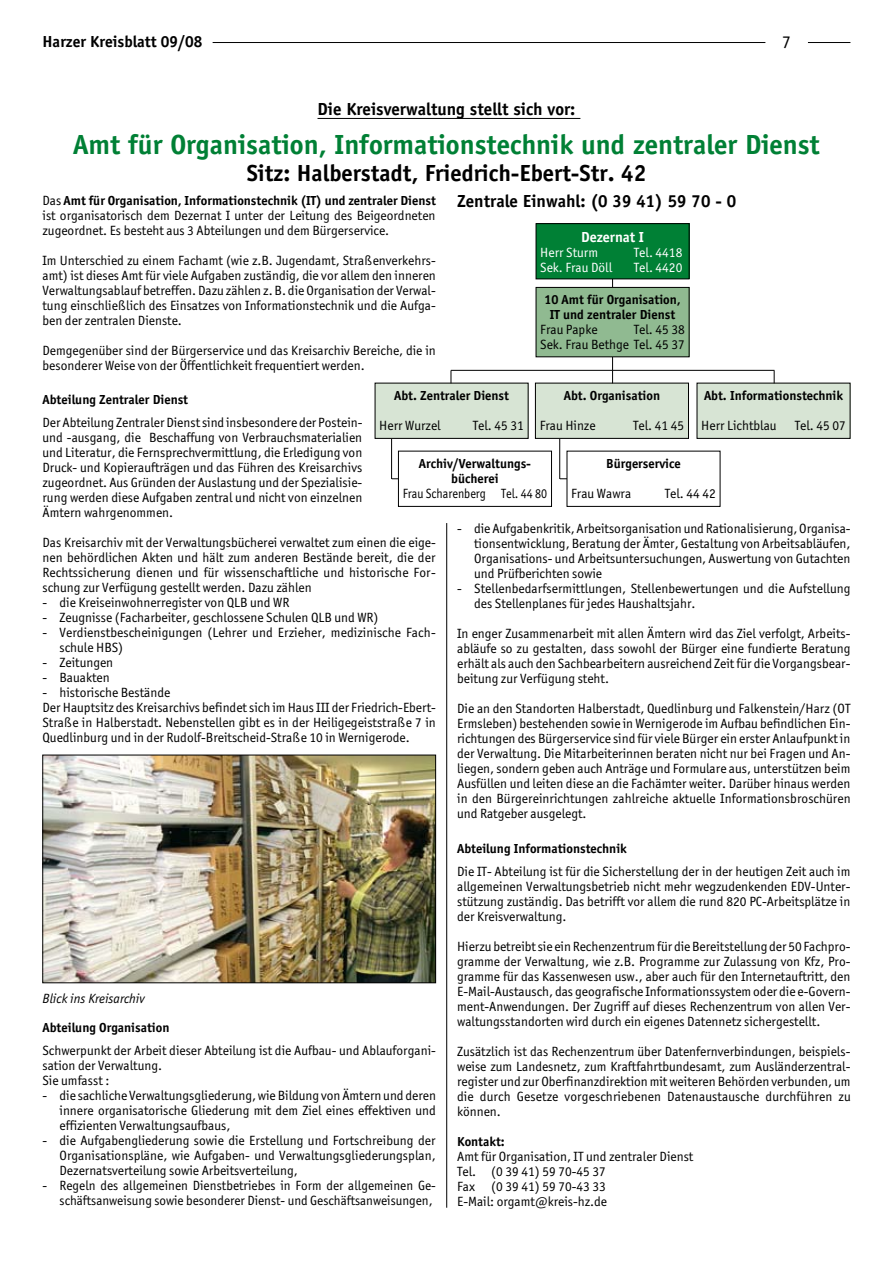
<style>
.page{position:relative;width:893px;height:1263px;background:#fff}
.page>*{position:absolute;margin:0;border:0;box-sizing:border-box;transform-origin:0 0}
.t1{font:700 28.5px "Officina Sans";color:#008035}
.t2{font:700 24px "Officina Sans";color:#000}
.t3{font:700 18px "Officina Sans";color:#000}
.t4{font:18px "Officina Sans";color:#000}
.t5{font:700 16.5px "Officina Sans";color:#000}
.t6{font:700 15px "Officina Sans";color:#fff}
.t7{font:13.5px/15px "Officina Sans";color:#000;text-align:justify}
.t8{font:700 13.5px/15px "Officina Sans";color:#000;text-align:center}
.t9{font:13.5px "Officina Sans";color:#fff}
.t10{font:13.5px "Officina Sans";color:#000;scale:.9 1}
.t11{font:italic 13.5px "Officina Sans";color:#000}
.s1{font-weight:700}
</style>
<div class="page">
<hr style="left:808px;top:42px;width:42px;height:1px;background:#000">
<hr style="left:213px;top:42px;width:552px;height:1px;background:#000">
<hr style="left:446px;top:523px;width:1px;height:685px;background:#000">
<img style="left:45px;top:757px;width:389px;height:224px">
<div style="left:43px;top:755px;width:393px;height:228px;border:1px solid #000"></div>
<hr style="left:317px;top:118px;width:263px;height:1px;background:#000">
<div style="left:398px;top:451px;width:154px;height:56px;border:1px solid #000"></div>
<div style="left:567px;top:451px;width:153px;height:56px;border:1px solid #000"></div>
<hr style="left:612px;top:276px;width:1px;height:94px;background:#000">
<hr style="left:391px;top:438px;width:1px;height:41px;background:#000">
<hr style="left:559px;top:438px;width:1px;height:41px;background:#000">
<div style="left:536px;top:287px;width:153px;height:70px;background:#90ba91"></div>
<div style="left:536px;top:287px;width:153px;height:70px;border:1px solid #000"></div>
<div style="left:375px;top:383px;width:153px;height:55px;background:#d7e4d4"></div>
<div style="left:375px;top:383px;width:153px;height:56px;border:1px solid #000"></div>
<div style="left:535px;top:383px;width:153px;height:55px;background:#d7e4d4"></div>
<div style="left:535px;top:383px;width:154px;height:56px;border:1px solid #000"></div>
<div style="left:697px;top:383px;width:153px;height:55px;background:#d7e4d4"></div>
<div style="left:697px;top:383px;width:153px;height:56px;border:1px solid #000"></div>
<div style="left:536px;top:224px;width:153px;height:55px;background:#008035"></div>
<div style="left:536px;top:223px;width:153px;height:56px;border:1px solid #000"></div>
<hr style="left:451px;top:370px;width:323px;height:1px;background:#000">
<svg style="left:451px;top:371px;width:1px;height:12px"></svg>
<svg style="left:612px;top:371px;width:1px;height:12px"></svg>
<svg style="left:774px;top:371px;width:1px;height:12px"></svg>
<p class="t5" style="left:43px;top:32px;width:162px">Harzer Kreisblatt 09/08</p>
<h3 class="t4" style="left:782px;top:32px;width:10px">7</h3>
<h3 class="t3" style="left:317px;top:99px;width:259px">Die Kreisverwaltung stellt sich vor:</h3>
<h1 class="t1" style="left:73px;top:127px;width:748px">Amt für Organisation, Informationstechnik und zentraler Dienst</h1>
<h2 class="t2" style="left:247px;top:159px;width:401px">Sitz: Halberstadt, Friedrich-Ebert-Str. 42</h2>
<h3 class="t3" style="left:457px;top:190px;width:281px">Zentrale Einwahl: (0 39 41) 59 70 - 0</h3>
<p class="t6" style="left:581px;top:228px;width:64px">Dezernat I</p>
<p class="t9" style="left:540px;top:244px;width:59px">Herr Sturm</p>
<p class="t9" style="left:634px;top:244px;width:50px">Tel. 4418</p>
<p class="t9" style="left:540px;top:259px;width:73px">Sek. Frau Döll</p>
<p class="t9" style="left:634px;top:259px;width:50px">Tel. 4420</p>
<p class="t7" style="left:43px;top:192px;width:395px">Das <span class="s1">Amt für Organisation, Informationstechnik (IT) und zentraler Dienst </span>ist organisatorisch dem Dezernat I unter der Leitung des Beigeordneten zugeordnet. Es besteht aus 3 Abteilungen und dem Bürgerservice.</p>
<p class="t7" style="left:43px;top:252px;width:395px">Im Unterschied zu einem Fachamt (wie z.B. Jugendamt, Straßenverkehrs&shy;amt) ist dieses Amt für viele Aufgaben zuständig, die vor allem den inneren Verwaltungsablauf betreffen. Dazu zählen z. B. die Organisation der Verwal&shy;tung einschließlich des Einsatzes von Informationstechnik und die Aufga&shy;ben der zentralen Dienste.</p>
<p class="t7" style="left:43px;top:342px;width:395px">Demgegenüber sind der Bürgerservice und das Kreisarchiv Bereiche, die in besonderer Weise von der Öffentlichkeit frequentiert werden.</p>
<p class="t8" style="left:43px;top:392px;width:147px">Abteilung Zentraler Dienst</p>
<p class="t7" style="left:43px;top:415px;width:321px">Der Abteilung Zentraler Dienst sind insbesondere der Postein&shy;und -ausgang, die Beschaffung von Verbrauchsmaterialien und Literatur, die Fernsprechvermittlung, die Erledigung von Druck- und Kopieraufträgen und das Führen des Kreisarchivs zugeordnet. Aus Gründen der Auslastung und der Spezialisie&shy;rung werden diese Aufgaben zentral und nicht von einzelnen Ämtern wahrgenommen.</p>
<p class="t7" style="left:43px;top:535px;width:395px">Das Kreisarchiv mit der Verwaltungsbücherei verwaltet zum einen die eige&shy;nen behördlichen Akten und hält zum anderen Bestände bereit, die der Rechtssicherung dienen und für wissenschaftliche und historische For&shy;schung zur Verfügung gestellt werden. Dazu zählen</p>
<p class="t7" style="left:43px;top:595px;width:248px">- die Kreiseinwohnerregister von QLB und WR</p>
<p class="t7" style="left:43px;top:610px;width:337px">- Zeugnisse (Facharbeiter, geschlossene Schulen QLB und WR)</p>
<p class="t7" style="left:60px;top:625px;width:378px;text-indent:-17px">- Verdienstbescheinigungen (Lehrer und Erzieher, medizinische Fach&shy;schule HBS)</p>
<p class="t7" style="left:43px;top:655px;width:72px">- Zeitungen</p>
<p class="t7" style="left:43px;top:670px;width:69px">- Bauakten</p>
<p class="t7" style="left:43px;top:685px;width:395px;text-align:left">- historische Bestände<br>Der Hauptsitz des Kreisarchivs befindet sich im Haus III der Friedrich-Ebert-Straße in Halberstadt. Nebenstellen gibt es in der Heiligegeiststraße 7 in Quedlinburg und in der Rudolf-Breitscheid-Straße 10 in Wernigerode.</p>
<p class="t8" style="left:544px;top:292px;width:138px">10 Amt für Organisation,<br>IT und zentraler Dienst</p>
<p class="t7" style="left:540px;top:322px;width:59px">Frau Papke</p>
<p class="t7" style="left:540px;top:322px;width:146px;text-align:right">Tel. 45 38<br>Sek. Frau Bethge Tel. 45 37</p>
<p class="t8" style="left:394px;top:388px;width:117px">Abt. Zentraler Dienst</p>
<p class="t7" style="left:379px;top:418px;width:63px">Herr Wurzel</p>
<p class="t7" style="left:473px;top:418px;width:53px">Tel. 45 31</p>
<p class="t8" style="left:564px;top:388px;width:98px">Abt. Organisation</p>
<p class="t7" style="left:540px;top:418px;width:58px">Frau Hinze</p>
<p class="t7" style="left:633px;top:418px;width:53px">Tel. 41 45</p>
<p class="t8" style="left:704px;top:388px;width:141px">Abt. Informationstechnik</p>
<p class="t7" style="left:701px;top:418px;width:77px">Herr Lichtblau</p>
<p class="t7" style="left:795px;top:418px;width:53px">Tel. 45 07</p>
<p class="t8" style="left:419px;top:455px;width:114px">Archiv/Verwaltungs&shy;bücherei</p>
<p class="t10" style="left:403px;top:485px;width:162px">Frau Scharenberg Tel. 44 80</p>
<p class="t8" style="left:606px;top:456px;width:76px">Bürgerservice</p>
<p class="t7" style="left:571px;top:486px;width:62px">Frau Wawra</p>
<p class="t7" style="left:665px;top:486px;width:53px">Tel. 44 42</p>
<p class="t7" style="left:474px;top:521px;width:378px;text-indent:-17px">- die Aufgabenkritik, Arbeitsorganisation und Rationalisierung, Organisa&shy;tionsentwicklung, Beratung der Ämter, Gestaltung von Arbeitsabläufen, Organisations- und Arbeitsuntersuchungen, Auswertung von Gutachten und Prüfberichten sowie</p>
<p class="t7" style="left:474px;top:581px;width:378px;text-indent:-17px">- Stellenbedarfsermittlungen, Stellenbewertungen und die Aufstellung des Stellenplanes für jedes Haushaltsjahr.</p>
<p class="t7" style="left:457px;top:626px;width:395px">In enger Zusammenarbeit mit allen Ämtern wird das Ziel verfolgt, Arbeits&shy;abläufe so zu gestalten, dass sowohl der Bürger eine fundierte Beratung erhält als auch den Sachbearbeitern ausreichend Zeit für die Vorgangsbear&shy;beitung zur Verfügung steht.</p>
<p class="t7" style="left:457px;top:701px;width:395px">Die an den Standorten Halberstadt, Quedlinburg und Falkenstein/Harz (OT Ermsleben) bestehenden sowie in Wernigerode im Aufbau befindlichen Ein&shy;richtungen des Bürgerservice sind für viele Bürger ein erster Anlaufpunkt in der Verwaltung. Die Mitarbeiterinnen beraten nicht nur bei Fragen und An&shy;liegen, sondern geben auch Anträge und Formulare aus, unterstützen beim Ausfüllen und leiten diese an die Fachämter weiter. Darüber hinaus werden in den Bürgereinrichtungen zahlreiche aktuelle Informationsbroschüren und Ratgeber ausgelegt.</p>
<p class="t8" style="left:457px;top:841px;width:171px">Abteilung Informationstechnik</p>
<p class="t7" style="left:457px;top:864px;width:395px">Die IT- Abteilung ist für die Sicherstellung der in der heutigen Zeit auch im allgemeinen Verwaltungsbetrieb nicht mehr wegzudenkenden EDV-Unter&shy;stützung zuständig. Das betrifft vor allem die rund 820 PC-Arbeitsplätze in der Kreisverwaltung.</p>
<p class="t7" style="left:457px;top:939px;width:395px">Hierzu betreibt sie ein Rechenzentrum für die Bereitstellung der 50 Fachpro&shy;gramme der Verwaltung, wie z.B. Programme zur Zulassung von Kfz, Pro&shy;gramme für das Kassenwesen usw., aber auch für den Internetauftritt, den E-Mail-Austausch, das geografische Informationssystem oder die e-Govern&shy;ment-Anwendungen. Der Zugriff auf dieses Rechenzentrum von allen Ver&shy;waltungsstandorten wird durch ein eigenes Datennetz sichergestellt.</p>
<p class="t7" style="left:457px;top:1044px;width:395px">Zusätzlich ist das Rechenzentrum über Datenfernverbindungen, beispiels&shy;weise zum Landesnetz, zum Kraftfahrtbundesamt, zum Ausländerzentral&shy;register und zur Oberfinanzdirektion mit weiteren Behörden verbunden, um die durch Gesetze vorgeschriebenen Datenaustausche durchführen zu können.</p>
<p class="t8" style="left:457px;top:1134px;width:49px">Kontakt:</p>
<p class="t7" style="left:457px;top:1149px;width:238px;text-align:left">Amt für Organisation, IT und zentraler Dienst<br>Tel. (0 39 41) 59 70-45 37<br>Fax (0 39 41) 59 70-43 33<br>E-Mail: orgamt@kreis-hz.de</p>
<p class="t11" style="left:43px;top:991px;width:104px">Blick ins Kreisarchiv</p>
<p class="t8" style="left:43px;top:1019px;width:128px">Abteilung Organisation</p>
<p class="t7" style="left:43px;top:1043px;width:395px;text-align:left">Schwerpunkt der Arbeit dieser Abteilung ist die Aufbau- und Ablauforgani&shy;sation der Verwaltung.<br>Sie umfasst :</p>
<p class="t7" style="left:60px;top:1088px;width:378px;text-indent:-17px">- die sachliche Verwaltungsgliederung, wie Bildung von Ämtern und deren innere organisatorische Gliederung mit dem Ziel eines effektiven und effizienten Verwaltungsaufbaus,</p>
<p class="t7" style="left:60px;top:1133px;width:378px;text-indent:-17px">- die Aufgabengliederung sowie die Erstellung und Fortschreibung der Organisationspläne, wie Aufgaben- und Verwaltungsgliederungsplan, Dezernatsverteilung sowie Arbeitsverteilung,</p>
<p class="t7" style="left:43px;top:1178px;width:395px;text-align:right">- Regeln des allgemeinen Dienstbetriebes in Form der allgemeinen Ge&shy;schäftsanweisung sowie besonderer Dienst- und Geschäftsanweisungen,</p>
</div>
